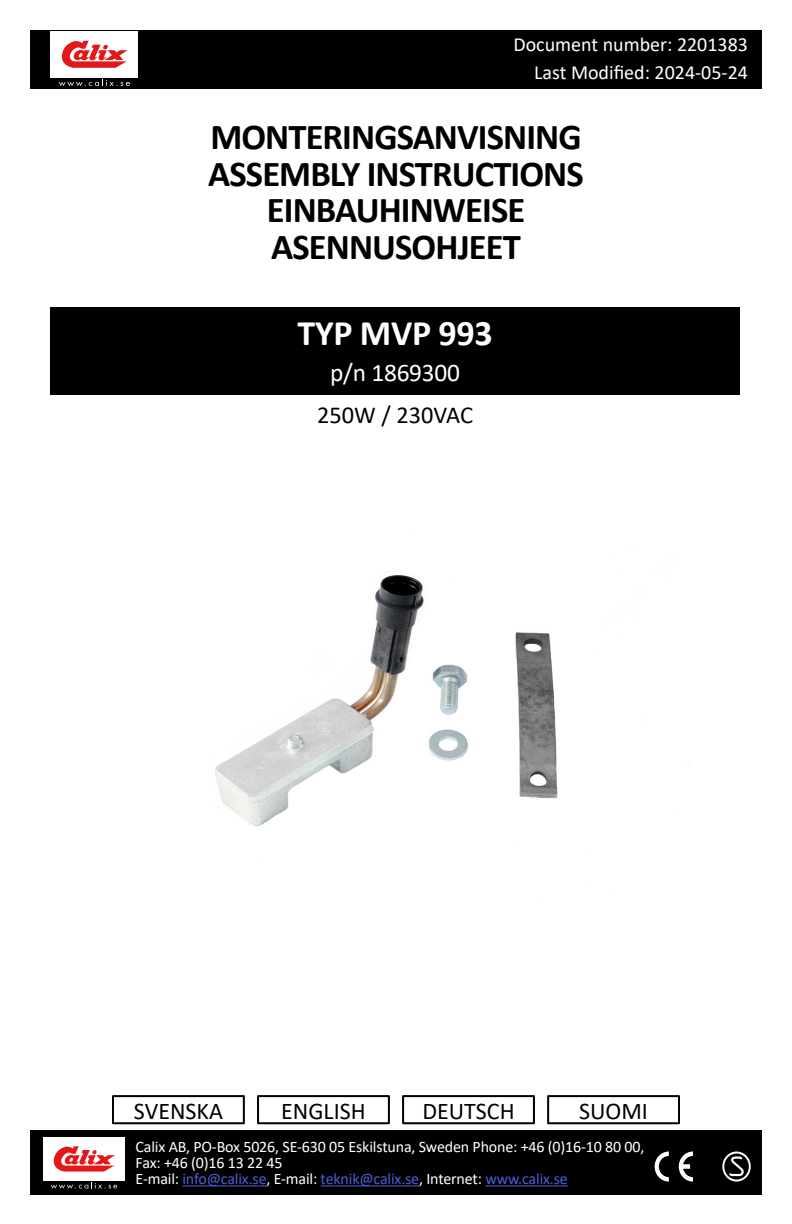
<style>
.page{position:relative;width:792px;height:1224px;background:#fff}
.page>*{position:absolute;margin:0;border:0;box-sizing:border-box;transform-origin:0 0}
.t1{font:700 36.6px/36.6px "Calibri";letter-spacing:-.025em;color:#000;text-align:center}
.t2{font:700 36px "Calibri";letter-spacing:-.01em;color:#fff}
.t3{font:25.4px "Calibri";letter-spacing:-.01em;color:#fff}
.t4{font:24.4px "Calibri";color:#000}
.t5{font:24px "Calibri";color:#000}
.t6{font:20px/28px "Calibri";color:#fff;text-align:right}
.t7{font:16px/16px "Calibri";letter-spacing:-.01em;color:#fff}
.s1{color:#4f5cd6}
</style>
<div class="page">
<div style="left:30px;top:30px;width:732px;height:58px;background:#000"></div>
<div style="left:51px;top:31px;width:87px;height:47px;background:#fff"></div>
<svg style="left:59px;top:79px;width:71px;height:7px"></svg>
<svg style="left:61px;top:41px;width:67px;height:27px"></svg>
<div style="left:30px;top:1130px;width:732px;height:64px;background:#000"></div>
<hr style="left:182px;top:1185px;width:85px;height:1px;background:#4f5cd6">
<hr style="left:321px;top:1185px;width:98px;height:1px;background:#4f5cd6">
<hr style="left:485px;top:1185px;width:83px;height:1px;background:#4f5cd6">
<div style="left:43px;top:1137px;width:82px;height:44px;background:#fff"></div>
<svg style="left:51px;top:1182px;width:66px;height:7px"></svg>
<svg style="left:53px;top:1146px;width:62px;height:26px"></svg>
<div style="left:50px;top:308px;width:690px;height:87px;background:#000"></div>
<div style="left:112px;top:1095px;width:133px;height:29px;border:2px solid #000"></div>
<div style="left:257px;top:1095px;width:133px;height:29px;border:2px solid #000"></div>
<div style="left:402px;top:1095px;width:133px;height:29px;border:2px solid #000"></div>
<div style="left:547px;top:1095px;width:133px;height:29px;border:2px solid #000"></div>
<svg style="left:679px;top:1152px;width:14px;height:30px"></svg>
<svg style="left:655px;top:1152px;width:14px;height:30px"></svg>
<svg style="left:722px;top:1152px;width:29px;height:30px"></svg>
<img style="left:215px;top:575px;width:475px;height:251px">
<p class="t6" style="left:513px;top:30px;width:236px">Document number: 2201383<br>Last Modified: 2024-05-24</p>
<h1 class="t1" style="left:208px;top:118px;width:377px">MONTERINGSANVISNING<br>ASSEMBLY INSTRUCTIONS<br>EINBAUHINWEISE<br>ASENNUSOHJEET</h1>
<h2 class="t2" style="left:298px;top:307px;width:196px">TYP MVP 993</h2>
<h3 class="t3" style="left:330px;top:355px;width:131px">p/n 1869300</h3>
<h3 class="t4" style="left:317px;top:398px;width:158px">250W / 230VAC</h3>
<h3 class="t5" style="left:134px;top:1094px;width:91px">SVENSKA</h3>
<h3 class="t5" style="left:281px;top:1094px;width:86px">ENGLISH</h3>
<h3 class="t5" style="left:422px;top:1094px;width:94px">DEUTSCH</h3>
<h3 class="t5" style="left:579px;top:1094px;width:70px">SUOMI</h3>
<p class="t7" style="left:136px;top:1138px;width:510px">Calix AB, PO-Box 5026, SE-630 05 Eskilstuna, Sweden Phone: +46 (0)16-10 80 00,<br>Fax: +46 (0)16 13 22 45<br>E-mail: <span class="s1">info@calix.se</span>, E-mail: <span class="s1">teknik@calix.se</span>, Internet: <span class="s1">www.calix.se</span></p>
</div>
